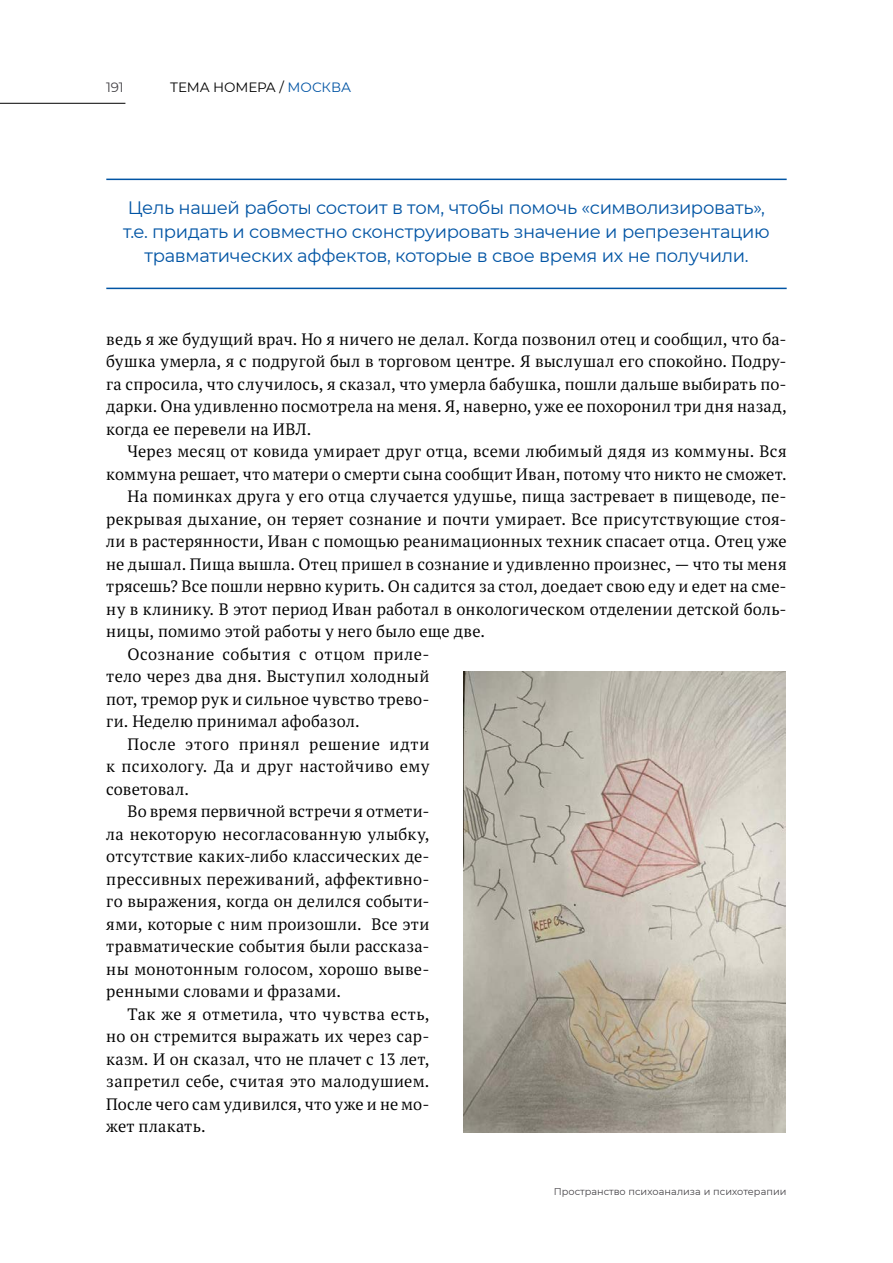
<style>
.page{position:relative;width:893px;height:1263px;background:#fff}
.page>*{position:absolute;margin:0;border:0;box-sizing:border-box;transform-origin:0 0}
.t1{font:18px/24px "Montserrat";letter-spacing:-.02em;color:#0054a4;text-align:center}
.t2{font:16.5px/22.5px "PT Serif Pro";letter-spacing:.02em;color:#000;text-align:justify}
.t3{font:16.5px "PT Serif Pro";letter-spacing:.045em;color:#000}
.t4{font:13.5px "Montserrat";letter-spacing:-.01em;color:#000}
.t5{font:13.5px "Montserrat";color:#454347}
.t6{font:9.75px "Montserrat";letter-spacing:.005em;color:#454347}
.s1{color:#0054a4}
</style>
<div class="page">
<hr style="left:106px;top:179px;width:681px;height:1px;background:#0054a4">
<hr style="left:106px;top:288px;width:681px;height:1px;background:#0054a4">
<img style="left:463px;top:672px;width:323px;height:461px">
<hr style="left:0;top:103px;width:125px;height:1px;background:#000">
<p class="t5" style="left:106px;top:79px;width:19px">191</p>
<p class="t4" style="left:170px;top:79px;width:183px">ТЕМА НОМЕРА <span class="s1">МОСКВА</span></p>
<p class="t1" style="left:123px;top:196px;width:648px">Цель нашей работы состоит в том, чтобы помочь «символизировать», т.е. придать и совместно сконструировать значение и репрезентацию травматических аффектов, которые в свое время их не получили.</p>
<p class="t2" style="left:106px;top:329px;width:682px">ведь я же будущий врач. Но я ничего не делал. Когда позвонил отец и сообщил, что ба&shy;бушка умерла, я с подругой был в торговом центре. Я выслушал его спокойно. Подру&shy;га спросила, что случилось, я сказал, что умерла бабушка, пошли дальше выбирать по&shy;дарки. Она удивленно посмотрела на меня. Я, наверно, уже ее похоронил три дня назад, когда ее перевели на ИВЛ.</p>
<p class="t2" style="left:128px;top:441px;width:661px">Через месяц от ковида умирает друг отца, всеми любимый дядя из коммуны. Вся</p>
<p class="t2" style="left:106px;top:464px;width:682px">коммуна решает, что матери о смерти сына сообщит Иван, потому что никто не сможет.</p>
<p class="t2" style="left:128px;top:486px;width:661px">На поминках друга у его отца случается удушье, пища застревает в пищеводе, пе-</p>
<p class="t2" style="left:106px;top:509px;width:682px">рекрывая дыхание, он теряет сознание и почти умирает. Все присутствующие стоя-</p>
<p class="t2" style="left:106px;top:531px;width:682px">ли в растерянности, Иван с помощью реанимационных техник спасает отца. Отец уже</p>
<p class="t2" style="left:106px;top:554px;width:682px">не дышал. Пища вышла. Отец пришел в сознание и удивленно произнес, — что ты меня</p>
<p class="t2" style="left:106px;top:576px;width:682px">трясешь? Все пошли нервно курить. Он садится за стол, доедает свою еду и едет на сме-</p>
<p class="t2" style="left:106px;top:599px;width:682px">ну в клинику. В этот период Иван работал в онкологическом отделении детской боль-</p>
<p class="t2" style="left:106px;top:621px;width:380px">ницы, помимо этой работы у него было еще две.</p>
<p class="t2" style="left:128px;top:644px;width:303px">Осознание события с отцом приле-</p>
<p class="t2" style="left:106px;top:666px;width:325px">тело через два дня. Выступил холодный</p>
<p class="t2" style="left:106px;top:689px;width:325px">пот, тремор рук и сильное чувство трево-</p>
<p class="t2" style="left:106px;top:711px;width:255px">ги. Неделю принимал афобазол.</p>
<p class="t3" style="left:128px;top:737px;width:303px">После этого принял решение идти</p>
<p class="t2" style="left:106px;top:756px;width:325px">к психологу. Да и друг настойчиво ему</p>
<p class="t2" style="left:106px;top:779px;width:84px">советовал.</p>
<p class="t2" style="left:128px;top:801px;width:303px">Во время первичной встречи я отмети-</p>
<p class="t2" style="left:106px;top:824px;width:325px">ла некоторую несогласованную улыбку,</p>
<p class="t2" style="left:106px;top:846px;width:325px">отсутствие каких-либо классических де-</p>
<p class="t2" style="left:106px;top:869px;width:325px">прессивных переживаний, аффективно-</p>
<p class="t2" style="left:106px;top:891px;width:325px">го выражения, когда он делился событи-</p>
<p class="t2" style="left:106px;top:914px;width:325px">ями, которые с ним произошли. Все эти</p>
<p class="t2" style="left:106px;top:936px;width:325px">травматические события были рассказа-</p>
<p class="t2" style="left:106px;top:959px;width:325px">ны монотонным голосом, хорошо выве-</p>
<p class="t2" style="left:106px;top:981px;width:236px">ренными словами и фразами.</p>
<p class="t2" style="left:128px;top:1004px;width:303px">Так же я отметила, что чувства есть,</p>
<p class="t2" style="left:106px;top:1026px;width:325px">но он стремится выражать их через сар-</p>
<p class="t2" style="left:106px;top:1049px;width:325px">казм. И он сказал, что не плачет с 13 лет,</p>
<p class="t2" style="left:106px;top:1071px;width:325px">запретил себе, считая это малодушием.</p>
<p class="t2" style="left:106px;top:1094px;width:325px">После чего сам удивился, что уже и не мо-</p>
<p class="t2" style="left:106px;top:1116px;width:101px">жет плакать.</p>
<p class="t6" style="left:554px;top:1186px;width:234px">Пространство психоанализа иژпсихотерапии</p>
</div>
